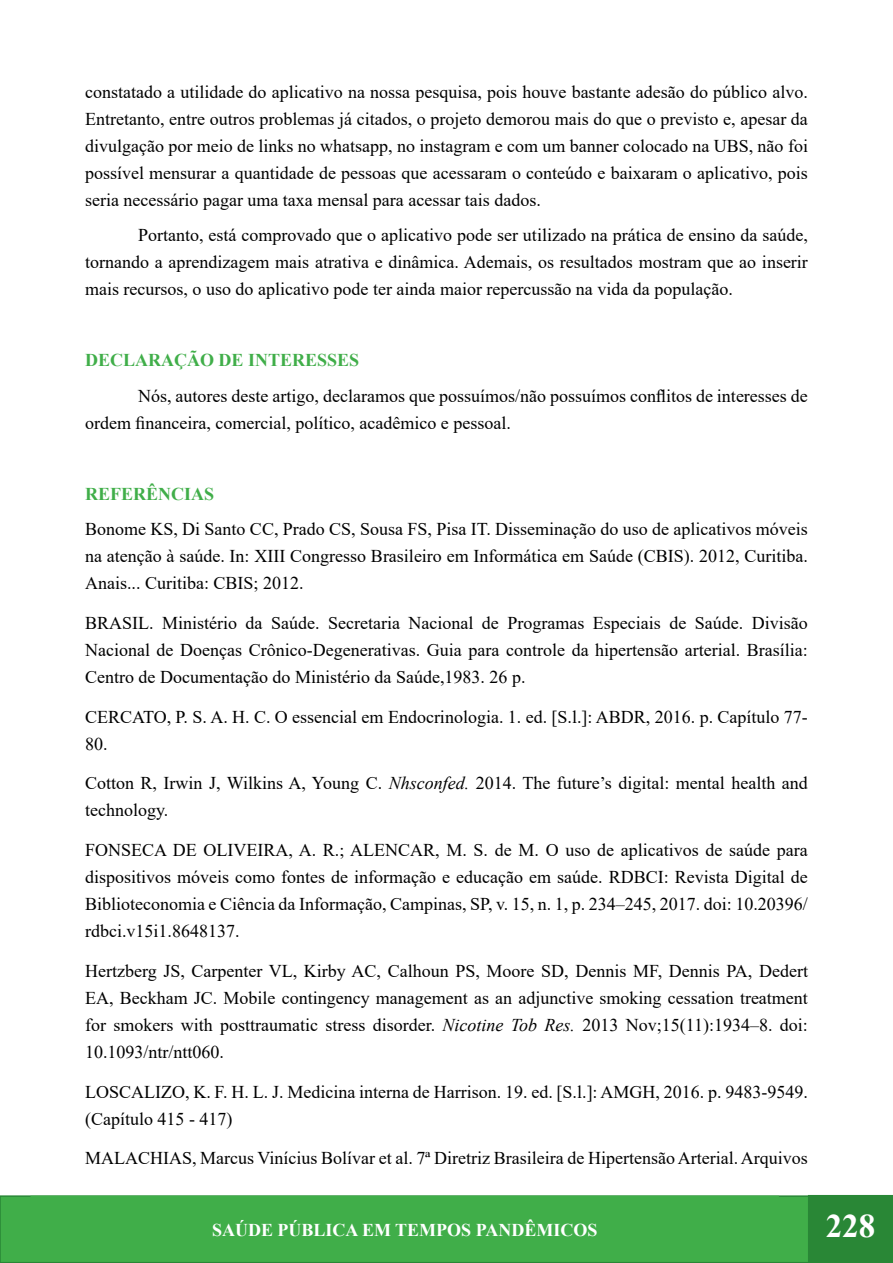
<style>
.page{position:relative;width:893px;height:1263px;background:#fff}
.page>*{position:absolute;margin:0;border:0;box-sizing:border-box;transform-origin:0 0}
.t1{font:700 33px "Times New Roman";color:#fff}
.t2{font:18px/27px "Times New Roman";color:#000;text-align:justify}
.t3{font:700 18px "Times New Roman";color:#40ae49}
.t4{font:700 18px "Times New Roman";color:#fff}
.s1{font-style:italic}
</style>
<div class="page">
<div style="left:0;top:1195px;width:810px;height:68px;background:#40ae49;border:2px solid #298736"></div>
<div style="left:809px;top:1196px;width:83px;height:66px;background:#298736"></div>
<div style="left:808px;top:1195px;width:85px;height:68px;border:2px solid #298736"></div>
<svg style="left:892px;top:1195px;width:1px;height:68px"></svg>
<p class="t2" style="left:85px;top:77px;width:724px">constatado a utilidade do aplicativo na nossa pesquisa, pois houve bastante adesão do público alvo.<br>Entretanto, entre outros problemas já citados, o projeto demorou mais do que o previsto e, apesar da divulgação por meio de links no whatsapp, no instagram e com um banner colocado na UBS, não foi possível mensurar a quantidade de pessoas que acessaram o conteúdo e baixaram o aplicativo, pois seria necessário pagar uma taxa mensal para acessar tais dados.</p>
<p class="t2" style="left:85px;top:221px;width:724px;text-indent:53px">Portanto, está comprovado que o aplicativo pode ser utilizado na prática de ensino da saúde, tornando a aprendizagem mais atrativa e dinâmica. Ademais, os resultados mostram que ao inserir mais recursos, o uso do aplicativo pode ter ainda maior repercussão na vida da população.</p>
<p class="t3" style="left:85px;top:347px;width:276px">DECLARAÇÃO DE INTERESSES</p>
<p class="t2" style="left:85px;top:381px;width:724px;text-indent:53px">Nós, autores deste artigo, declaramos que possuímos/não possuímos conflitos de interesses de ordem financeira, comercial, político, acadêmico e pessoal.</p>
<p class="t3" style="left:85px;top:481px;width:131px">REFERÊNCIAS</p>
<p class="t2" style="left:85px;top:515px;width:724px">Bonome KS, Di Santo CC, Prado CS, Sousa FS, Pisa IT. Disseminação do uso de aplicativos móveis na atenção à saúde. In: XIII Congresso Brasileiro em Informática em Saúde (CBIS). 2012, Curitiba.<br>Anais... Curitiba: CBIS; 2012.</p>
<p class="t2" style="left:85px;top:609px;width:724px">BRASIL. Ministério da Saúde. Secretaria Nacional de Programas Especiais de Saúde. Divisão Nacional de Doenças Crônico-Degenerativas. Guia para controle da hipertensão arterial. Brasília:<br>Centro de Documentação do Ministério da Saúde,1983. 26 p.</p>
<p class="t2" style="left:85px;top:702px;width:724px">CERCATO, P. S. A. H. C. O essencial em Endocrinologia. 1. ed. [S.l.]: ABDR, 2016. p. Capítulo 77-<br>80.</p>
<p class="t2" style="left:85px;top:769px;width:724px">Cotton R, Irwin J, Wilkins A, Young C. <span class="s1">Nhsconfed.</span> 2014. The future’s digital: mental health and technology.</p>
<p class="t2" style="left:85px;top:836px;width:724px">FONSECA DE OLIVEIRA, A. R.; ALENCAR, M. S. de M. O uso de aplicativos de saúde para dispositivos móveis como fontes de informação e educação em saúde. RDBCI: Revista Digital de Biblioteconomia e Ciência da Informação, Campinas, SP, v. 15, n. 1, p. 234–245, 2017. doi: 10.20396/ rdbci.v15i1.8648137.</p>
<p class="t2" style="left:85px;top:957px;width:724px">Hertzberg JS, Carpenter VL, Kirby AC, Calhoun PS, Moore SD, Dennis MF, Dennis PA, Dedert EA, Beckham JC. Mobile contingency management as an adjunctive smoking cessation treatment for smokers with posttraumatic stress disorder. <span class="s1">Nicotine Tob Res.</span> 2013 Nov;15(11):1934–8. doi:<br>10.1093/ntr/ntt060.</p>
<p class="t2" style="left:85px;top:1077px;width:724px">LOSCALIZO, K. F. H. L. J. Medicina interna de Harrison. 19. ed. [S.l.]: AMGH, 2016. p. 9483-9549. (Capítulo 415 - 417)</p>
<p class="t2" style="left:85px;top:1144px;width:724px">MALACHIAS, Marcus Vinícius Bolívar et al. 7ª Diretriz Brasileira de Hipertensão Arterial. Arquivos</p>
<p class="t4" style="left:212px;top:1217px;width:387px">SAÚDE PÚBLICA EM TEMPOS PANDÊMICOS</p>
<h1 class="t1" style="left:826px;top:1202px;width:51px">228</h1>
</div>
